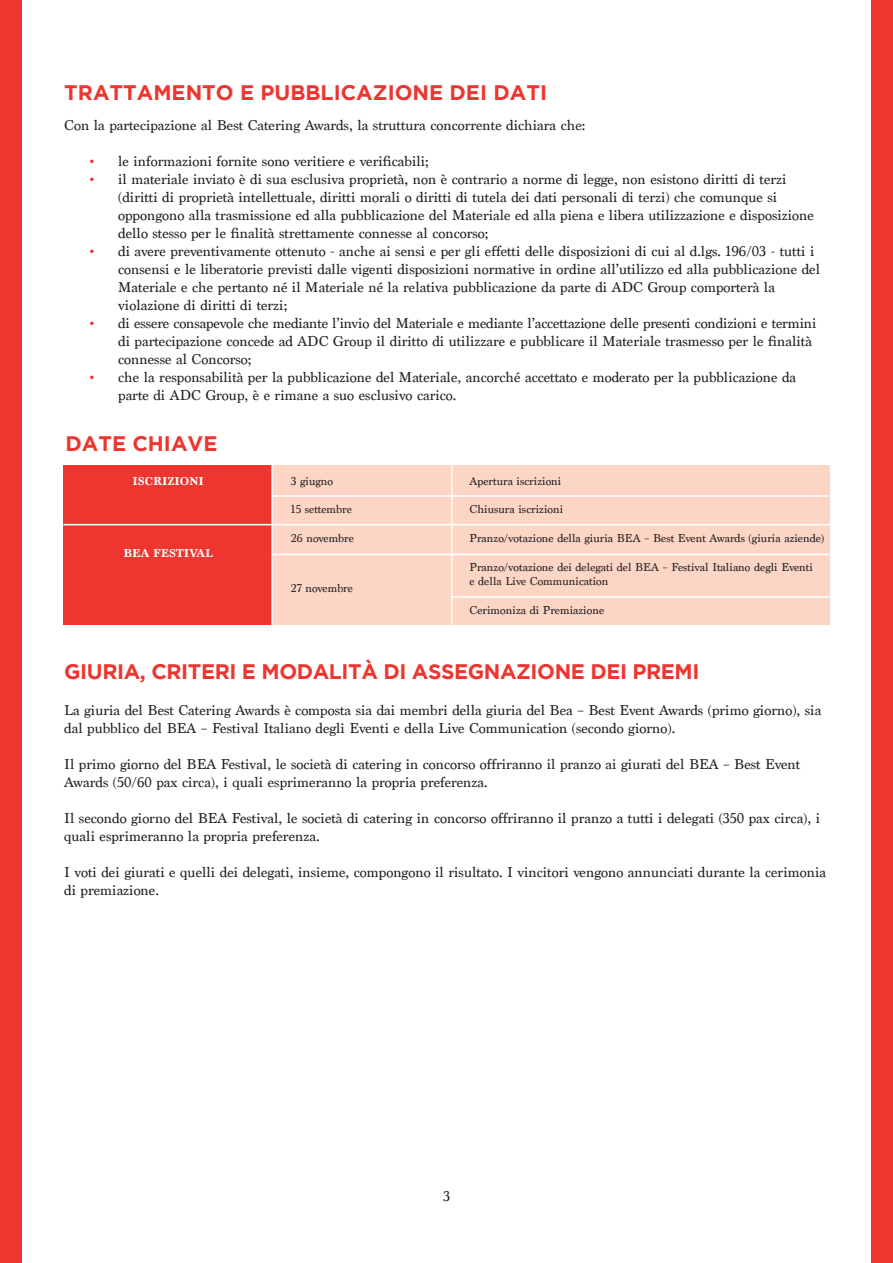
<style>
.page{position:relative;width:893px;height:1263px;background:#fff}
.page>*{position:absolute;margin:0;border:0;box-sizing:border-box;transform-origin:0 0}
.t1{font:700 21px "Gotham";letter-spacing:-.02em;color:#ee352f}
.t2{font:700 21px "Gotham";color:#ee352f}
.t3{font:15px/18px "Marion";color:#231f20}
.t4{font:12px "Marion";color:#231f20}
.t5{font:700 12px "Marion";letter-spacing:.01em;color:#fff}
.s1{font-weight:700;color:#ee352f}
</style>
<div class="page">
<div style="left:872px;top:0;width:21px;height:1263px;background:#ee352f"></div>
<div style="left:0;top:0;width:21px;height:1263px;background:#ee352f"></div>
<div style="left:186px;top:465px;width:644px;height:160px;background:#fcd5c5"></div>
<div style="left:63px;top:465px;width:209px;height:160px;background:#ee352f"></div>
<hr style="left:451px;top:464px;width:1px;height:161px;background:#fff">
<hr style="left:272px;top:554px;width:557px;height:1px;background:#fff">
<hr style="left:271px;top:464px;width:2px;height:203px;background:#fff">
<hr style="left:63px;top:524px;width:767px;height:1px;background:#fff">
<hr style="left:272px;top:495px;width:557px;height:2px;background:#fff">
<hr style="left:452px;top:596px;width:377px;height:2px;background:#fff">
<p class="t2" style="left:64px;top:81px;width:484px">TRATTAMENTO E PUBBLICAZIONE DEI DATI</p>
<p class="t3" style="left:64px;top:117px;width:523px">Con la partecipazione al Best Catering Awards, la struttura concorrente dichiara che:</p>
<p class="t3" style="left:90px;top:153px;width:341px"><span class="s1">•</span> le informazioni fornite sono veritiere e verificabili;</p>
<p class="t3" style="left:118px;top:171px;width:697px;text-indent:-28px"><span class="s1">•</span> il materiale inviato è di sua esclusiva proprietà, non è contrario a norme di legge, non esistono diritti di terzi (diritti di proprietà intellettuale, diritti morali o diritti di tutela dei dati personali di terzi) che comunque si oppongono alla trasmissione ed alla pubblicazione del Materiale ed alla piena e libera utilizzazione e disposizione dello stesso per le finalità strettamente connesse al concorso;</p>
<p class="t3" style="left:118px;top:243px;width:703px;text-indent:-28px"><span class="s1">•</span> di avere preventivamente ottenuto - anche ai sensi e per gli effetti delle disposizioni di cui al d.lgs. 196/03 - tutti i consensi e le liberatorie previsti dalle vigenti disposizioni normative in ordine all’utilizzo ed alla pubblicazione del Materiale e che pertanto né il Materiale né la relativa pubblicazione da parte di ADC Group comporterà la violazione di diritti di terzi;</p>
<p class="t3" style="left:118px;top:315px;width:700px;text-indent:-28px"><span class="s1">•</span> di essere consapevole che mediante l’invio del Materiale e mediante l’accettazione delle presenti condizioni e termini di partecipazione concede ad ADC Group il diritto di utilizzare e pubblicare il Materiale trasmesso per le finalità connesse al Concorso;</p>
<p class="t3" style="left:118px;top:369px;width:679px;text-indent:-28px"><span class="s1">•</span> che la responsabilità per la pubblicazione del Materiale, ancorché accettato e moderato per la pubblicazione da parte di ADC Group, è e rimane a suo esclusivo carico.</p>
<p class="t2" style="left:65px;top:432px;width:153px">DATE CHIAVE</p>
<p class="t5" style="left:132px;top:474px;width:73px">ISCRIZIONI</p>
<p class="t5" style="left:123px;top:546px;width:91px">BEA FESTIVAL</p>
<p class="t4" style="left:291px;top:474px;width:44px">3 giugno</p>
<p class="t4" style="left:291px;top:502px;width:62px">15 settembre</p>
<p class="t4" style="left:291px;top:531px;width:64px">26 novembre</p>
<p class="t4" style="left:291px;top:581px;width:64px">27 novembre</p>
<p class="t4" style="left:470px;top:474px;width:93px">Apertura iscrizioni</p>
<p class="t4" style="left:470px;top:502px;width:95px">Chiusura iscrizioni</p>
<p class="t4" style="left:470px;top:531px;width:356px">Pranzo/votazione della giuria BEA – Best Event Awards (giuria aziende)</p>
<p class="t4" style="left:470px;top:560px;width:345px">Pranzo/votazione dei delegati del BEA – Festival Italiano degli Eventi</p>
<p class="t4" style="left:470px;top:574px;width:140px">e della Live Communication</p>
<p class="t4" style="left:470px;top:603px;width:136px">Cerimoniza di Premiazione</p>
<p class="t1" style="left:64px;top:659px;width:637px">GIURIA, CRITERI E MODALITÀ DI ASSEGNAZIONE DEI PREMI</p>
<p class="t3" style="left:64px;top:701px;width:759px">La giuria del Best Catering Awards è composta sia dai membri della giuria del Bea – Best Event Awards (primo giorno), sia dal pubblico del BEA – Festival Italiano degli Eventi e della Live Communication (secondo giorno).</p>
<p class="t3" style="left:64px;top:755px;width:738px">Il primo giorno del BEA Festival, le società di catering in concorso offriranno il pranzo ai giurati del BEA – Best Event<br>Awards (50/60 pax circa), i quali esprimeranno la propria preferenza.</p>
<p class="t3" style="left:64px;top:809px;width:757px">Il secondo giorno del BEA Festival, le società di catering in concorso offriranno il pranzo a tutti i delegati (350 pax circa), i quali esprimeranno la propria preferenza.</p>
<p class="t3" style="left:64px;top:863px;width:763px">I voti dei giurati e quelli dei delegati, insieme, compongono il risultato. I vincitori vengono annunciati durante la cerimonia di premiazione.</p>
<p class="t3" style="left:443px;top:1187px;width:8px">3</p>
</div>
